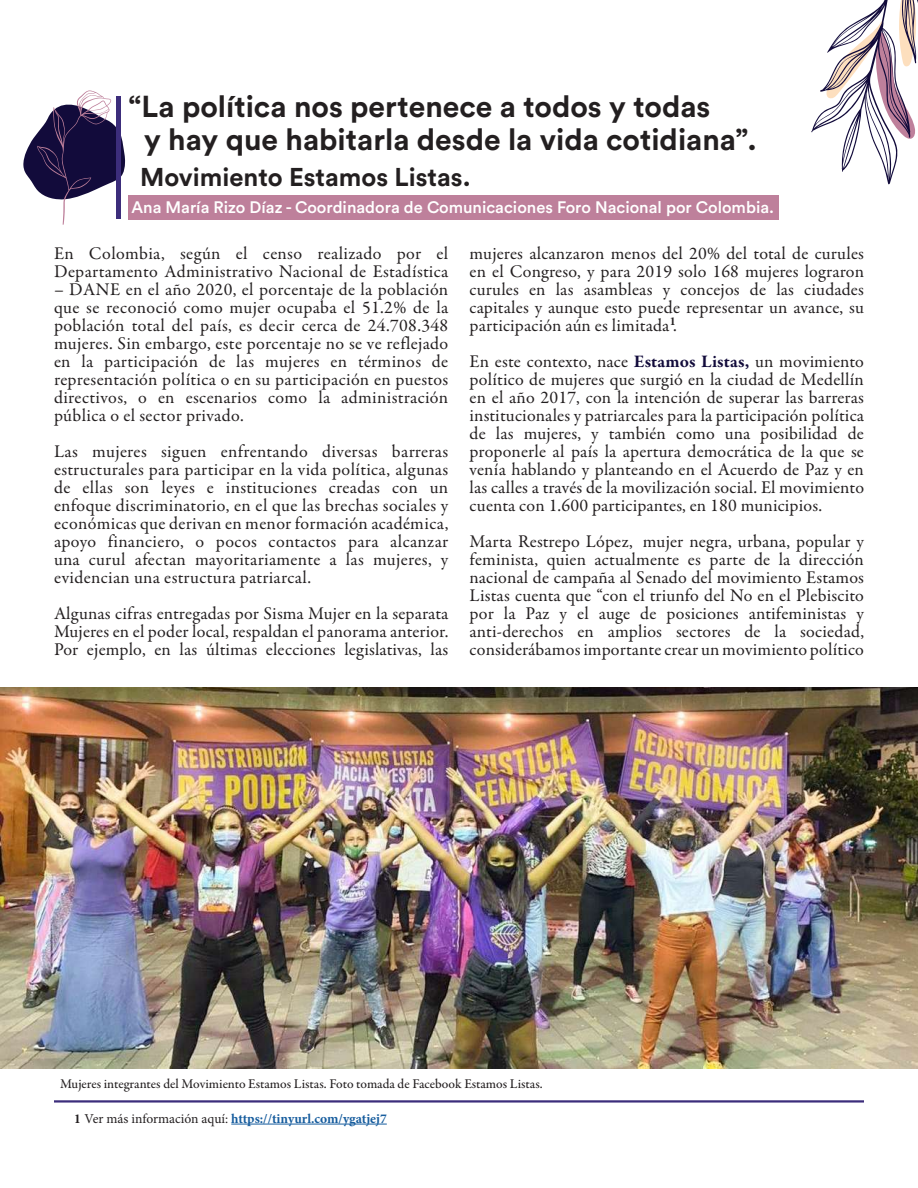
<style>
.page{position:relative;width:918px;height:1188px;background:#fff}
.page>*{position:absolute;margin:0;border:0;box-sizing:border-box;transform-origin:0 0}
.t1{font:700 30px/33px "Circular Std";color:#231f20}
.t2{font:700 25.5px "Circular Std";color:#231f20}
.t3{font:18px/18px "Garamond Premr Pro";letter-spacing:.01em;color:#231f20;text-align:justify}
.t4{font:500 16.5px "Circular Std";color:#fff}
.t5{font:500 13.5px "Garamond Premr Pro";color:#231f20}
.t6{font:700 13.5px "Minion Pro";color:#175d9e}
.t7{font:700 12px "Minion Pro";color:#231f20}
.s1{font-weight:700;color:#120b3b}
.s2{color:#231f20}
.s3{font-weight:400;color:#231f20}
</style>
<div class="page">
<svg style="left:811px;top:0;width:107px;height:185px"></svg>
<svg style="left:23px;top:90px;width:102px;height:135px"></svg>
<hr style="left:116px;top:96px;width:4px;height:123px;background:#3c2d7b">
<img style="left:0;top:687px;width:918px;height:382px">
<div style="left:129px;top:196px;width:650px;height:24px;background:#be809b"></div>
<hr style="left:231px;top:1124px;width:156px;height:1px;background:#175d9e">
<hr style="left:54px;top:1100px;width:810px;height:3px;background:#3c2d7b">
<h1 class="t1" style="left:144px;top:90px;width:614px;text-indent:-15px">“La política nos pertenece a todos y todas<br>y hay que habitarla desde la vida cotidiana”.</h1>
<h2 class="t2" style="left:140px;top:161px;width:332px">Movimiento Estamos Listas.</h2>
<p class="t4" style="left:132px;top:197px;width:644px">Ana María Rizo Díaz - Coordinadora de Comunicaciones Foro Nacional por Colombia.</p>
<p class="t3" style="left:54px;top:244px;width:396px">En Colombia, según el censo realizado por el<br>Departamento Administrativo Nacional de Estadística</p>
<p class="t3" style="left:54px;top:280px;width:396px">– DANE en el año 2020, el porcentaje de la población que se reconoció como mujer ocupaba el 51.2% de la población total del país, es decir cerca de 24.708.348 mujeres. Sin embargo, este porcentaje no se ve reflejado en la participación de las mujeres en términos de representación política o en su participación en puestos directivos, o en escenarios como la administración pública o el sector privado.</p>
<p class="t3" style="left:54px;top:442px;width:396px">Las mujeres siguen enfrentando diversas barreras estructurales para participar en la vida política, algunas de ellas son leyes e instituciones creadas con un enfoque discriminatorio, en el que las brechas sociales y económicas que derivan en menor formación académica, apoyo financiero, o pocos contactos para alcanzar una curul afectan mayoritariamente a las mujeres, y evidencian una estructura patriarcal.</p>
<p class="t3" style="left:54px;top:604px;width:396px">Algunas cifras entregadas por Sisma Mujer en la separata Mujeres en el poder local, respaldan el panorama anterior.<br>Por ejemplo, en las últimas elecciones legislativas, las</p>
<p class="t3" style="left:470px;top:244px;width:396px">mujeres alcanzaron menos del 20% del total de curules en el Congreso, y para 2019 solo 168 mujeres lograron curules en las asambleas y concejos de las ciudades capitales y aunque esto puede representar un avance, su participación aún es limitada .</p>
<p class="t3" style="left:470px;top:352px;width:396px">En este contexto, nace <span class="s1">Estamos Listas,</span> un movimiento político de mujeres que surgió en la ciudad de Medellín en el año 2017, con la intención de superar las barreras institucionales y patriarcales para la participación política de las mujeres, y también como una posibilidad de proponerle al país la apertura democrática de la que se venía hablando y planteando en el Acuerdo de Paz y en las calles a través de la movilización social. El movimiento cuenta con 1.600 participantes, en 180 municipios.</p>
<p class="t3" style="left:470px;top:532px;width:396px">Marta Restrepo López, mujer negra, urbana, popular y feminista, quien actualmente es parte de la dirección nacional de campaña al Senado del movimiento Estamos Listas cuenta que “con el triunfo del No en el Plebiscito por la Paz y el auge de posiciones antifeministas y anti-derechos en amplios sectores de la sociedad, considerábamos importante crear un movimiento político</p>
<p class="t7" style="left:670px;top:312px;width:7px">1</p>
<p class="t5" style="left:60px;top:1075px;width:484px">Mujeres integrantes del Movimiento Estamos Listas. Foto tomada de Facebook Estamos Listas.</p>
<p class="t6" style="left:74px;top:1109px;width:314px"><span class="s2">1</span> <span class="s3">Ver más información aquí:</span> https://tinyurl.com/ygatjej7</p>
</div>
